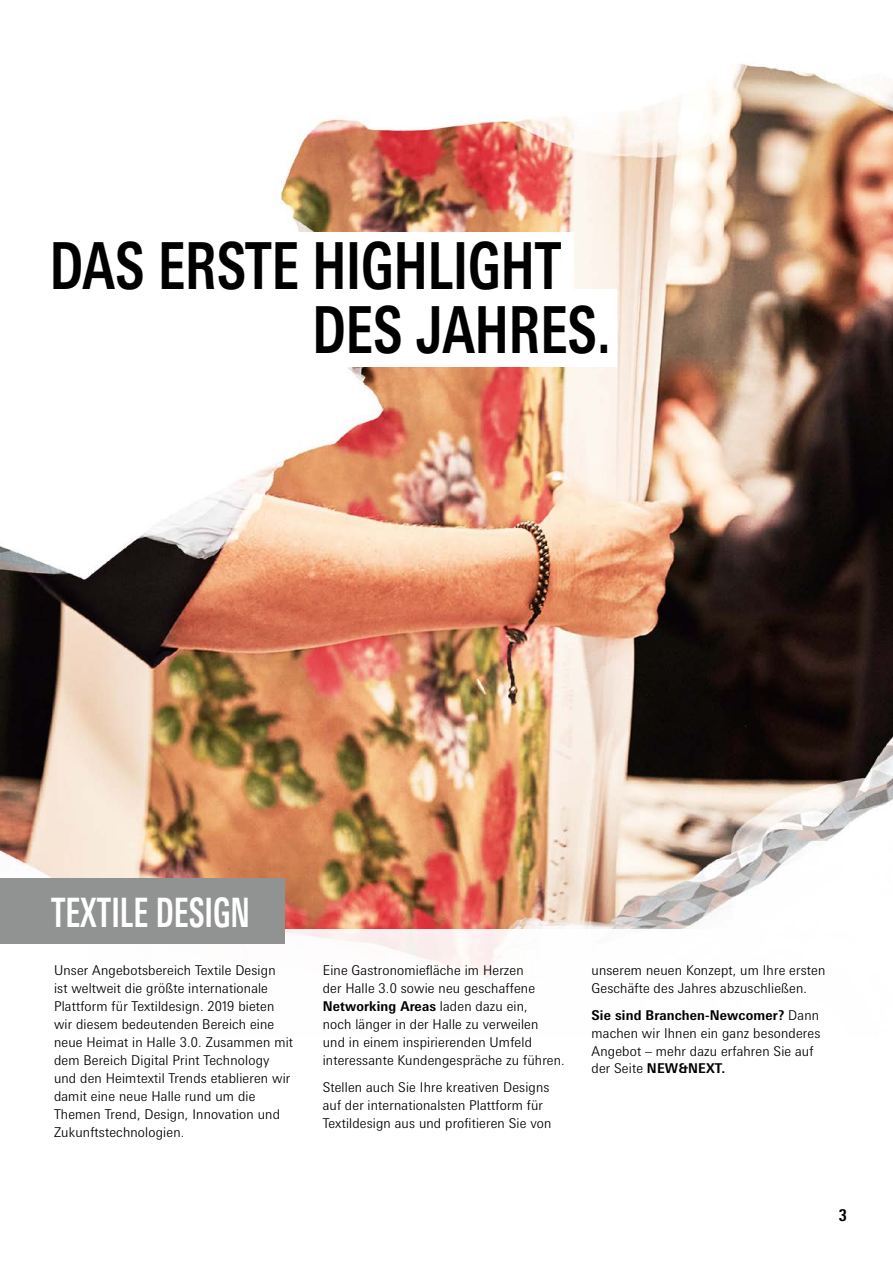
<style>
.page{position:relative;width:893px;height:1263px;background:#fff}
.page>*{position:absolute;margin:0;border:0;box-sizing:border-box;transform-origin:0 0}
.t1{font:700 64.8px/63.8px "Messe Univers";color:#000;scale:.74 1}
.t2{font:700 condensed 40.5px "Messe Univers";color:#fff;scale:.74 1}
.t3{font:700 condensed 16.5px "Messe Univers";color:#000}
.t4{font:300 13.5px/18px "Messe Univers";letter-spacing:.01em;color:#000}
.s1{font-weight:700}
</style>
<div class="page">
<img style="left:0;top:63px;width:893px;height:866px">
<div style="left:302px;top:289px;width:315px;height:78px;background:#fff"></div>
<div style="left:36px;top:232px;width:538px;height:70px;background:#fff"></div>
<div style="left:0;top:878px;width:285px;height:66px;background:#919292"></div>
<h1 class="t1" style="left:313px;top:233px;width:404px;text-indent:-263px">DAS ERSTE HIGHLIGHT<br>DES JAHRES.</h1>
<h2 class="t2" style="left:51px;top:888px;width:270px">TEXTILE DESIGN</h2>
<p class="t4" style="left:54px;top:961px;width:241px">Unser Angebotsbereich Textile Design<br>ist weltweit die größte internationale Plattform für Textildesign. 2019 bieten wir diesem bedeutenden Bereich eine neue Heimat in Halle 3.0. Zusammen mit dem Bereich Digital Print Technology und den Heimtextil Trends etablieren wir damit eine neue Halle rund um die Themen Trend, Design, Innovation und Zukunftstechnologien.</p>
<p class="t4" style="left:323px;top:961px;width:244px">Eine Gastronomiefläche im Herzen<br>der Halle 3.0 sowie neu geschaffene <span class="s1">Networking Areas</span> laden dazu ein,<br>noch länger in der Halle zu verweilen<br>und in einem inspirierenden Umfeld interessante Kundengespräche zu führen.</p>
<p class="t4" style="left:323px;top:1077px;width:230px">Stellen auch Sie Ihre kreativen Designs auf der internationalsten Plattform für<br>Textildesign aus und profitieren Sie von</p>
<p class="t4" style="left:591px;top:961px;width:235px">unserem neuen Konzept, um Ihre ersten<br>Geschäfte des Jahres abzuschließen.</p>
<p class="t4" style="left:591px;top:1005px;width:230px"><span class="s1">Sie sind Branchen-Newcomer?</span> Dann machen wir Ihnen ein ganz besonderes<br>Angebot – mehr dazu erfahren Sie auf der Seite <span class="s1">NEW&amp;NEXT.</span></p>
<p class="t3" style="left:839px;top:1205px;width:10px">3</p>
</div>
